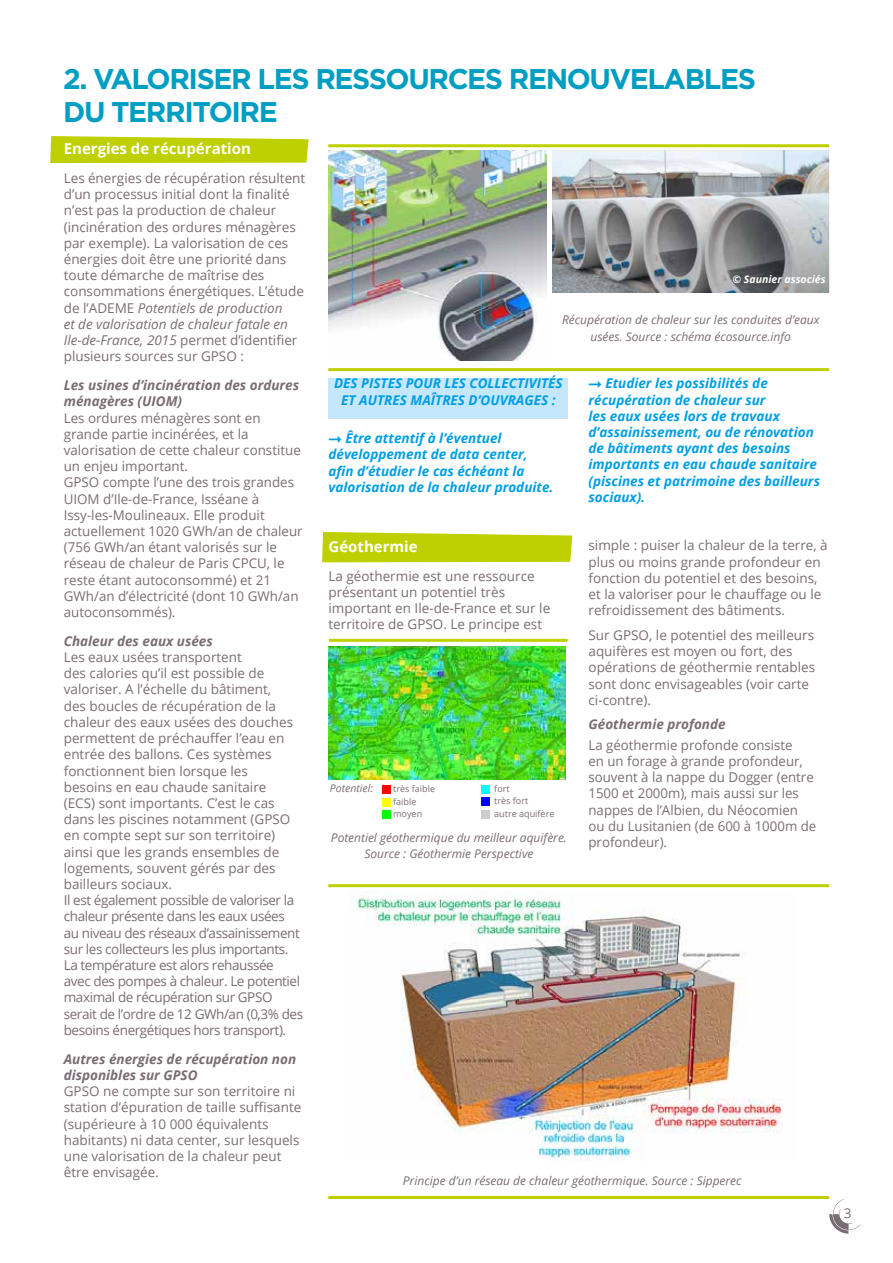
<style>
.page{position:relative;width:893px;height:1263px;background:#fff}
.page>*{position:absolute;margin:0;border:0;box-sizing:border-box;transform-origin:0 0}
.t1{font:700 28.5px/33px "Gotham";letter-spacing:-.05em;color:#009ec2}
.t2{font:700 15px "Open Sans";color:#fff}
.t3{font:13.5px/16.2px "Open Sans";color:#796d73}
.t4{font:italic 700 13.5px/16.2px "Open Sans";color:#009fe3}
.t5{font:italic 700 13.5px/16.2px "Open Sans";color:#796d73}
.t6{font:italic 12px/16.5px "Open Sans";color:#796d73;text-align:center}
.t7{font:italic 700 10.5px "Open Sans";color:#fff}
.t8{font:italic 10.5px "Open Sans";color:#796d73}
.t9{font:9px/13.4px "Open Sans";color:#796d73}
.s1{font-style:italic}
</style>
<div class="page">
<svg style="left:829px;top:1199px;width:31px;height:34px"></svg>
<svg style="left:322px;top:532px;width:250px;height:30px;background:#c2d210"></svg>
<svg style="left:50px;top:136px;width:259px;height:27px;background:#c2d312"></svg>
<div style="left:328px;top:378px;width:240px;height:40px;background:#c4e7fb"></div>
<img style="left:328px;top:151px;width:218px;height:210px">
<img style="left:552px;top:151px;width:277px;height:142px">
<hr style="left:328px;top:144px;width:501px;height:3px;background:#bed000">
<hr style="left:328px;top:368px;width:501px;height:3px;background:#bed000">
<img style="left:349px;top:891px;width:433px;height:269px">
<hr style="left:328px;top:884px;width:501px;height:3px;background:#bed000">
<hr style="left:328px;top:1196px;width:501px;height:3px;background:#bed000">
<hr style="left:329px;top:639px;width:239px;height:3px;background:#bed000">
<img style="left:328px;top:646px;width:238px;height:134px">
<div style="left:382px;top:785px;width:9px;height:9px;background:#f00"></div>
<div style="left:382px;top:798px;width:9px;height:9px;background:#ff0"></div>
<div style="left:382px;top:810px;width:9px;height:9px;background:#0f0"></div>
<div style="left:481px;top:797px;width:9px;height:9px;background:#00f"></div>
<div style="left:481px;top:810px;width:9px;height:9px;background:#ccc"></div>
<div style="left:481px;top:785px;width:9px;height:9px;background:#0ff"></div>
<h1 class="t1" style="left:63px;top:62px;width:694px">2. VALORISER LES RESSOURCES RENOUVELABLES<br>DU TERRITOIRE</h1>
<p class="t2" style="left:64px;top:138px;width:189px">Energies de récupération</p>
<p class="t3" style="left:64px;top:170px;width:243px">Les énergies de récupération résultent d’un processus initial dont la finalité n’est pas la production de chaleur (incinération des ordures ménagères par exemple). La valorisation de ces énergies doit être une priorité dans toute démarche de maîtrise des consommations énergétiques. L’étude de l’ADEME <span class="s1">Potentiels de production<br>et de valorisation de chaleur fatale en Ile-de-France, 2015</span> permet d’identifier plusieurs sources sur GPSO :</p>
<p class="t5" style="left:64px;top:377px;width:237px">Les usines d’incinération des ordures ménagères (UIOM)</p>
<p class="t3" style="left:64px;top:409px;width:240px">Les ordures ménagères sont en grande partie incinérées, et la valorisation de cette chaleur constitue un enjeu important.<br>GPSO compte l’une des trois grandes<br>UIOM d’Ile-de-France, Isséane à<br>Issy-les-Moulineaux. Elle produit actuellement 1020 GWh/an de chaleur (756 GWh/an étant valorisés sur le réseau de chaleur de Paris CPCU, le reste étant autoconsommé) et 21<br>GWh/an d’électricité (dont 10 GWh/an autoconsommés).</p>
<p class="t5" style="left:64px;top:632px;width:151px">Chaleur des eaux usées</p>
<p class="t3" style="left:64px;top:649px;width:241px">Les eaux usées transportent<br>des calories qu’il est possible de valoriser. A l’échelle du bâtiment,<br>des boucles de récupération de la chaleur des eaux usées des douches permettent de préchauffer l’eau en entrée des ballons. Ces systèmes fonctionnent bien lorsque les<br>besoins en eau chaude sanitaire<br>(ECS) sont importants. C’est le cas dans les piscines notamment (GPSO en compte sept sur son territoire) ainsi que les grands ensembles de logements, souvent gérés par des bailleurs sociaux.<br>Il est également possible de valoriser la chaleur présente dans les eaux usées au niveau des réseaux d’assainissement sur les collecteurs les plus importants.<br>La température est alors rehaussée avec des pompes à chaleur. Le potentiel maximal de récupération sur GPSO serait de l’ordre de 12 GWh/an (0,3% des besoins énergétiques hors transport).</p>
<p class="t5" style="left:64px;top:1050px;width:234px">Autres énergies de récupération non disponibles sur GPSO</p>
<p class="t3" style="left:64px;top:1083px;width:239px">GPSO ne compte sur son territoire ni station d’épuration de taille suffisante (supérieure à 10 000 équivalents habitants) ni data center, sur lesquels une valorisation de la chaleur peut être envisagée.</p>
<p class="t7" style="left:732px;top:271px;width:95px">© Saunier associés</p>
<p class="t6" style="left:562px;top:311px;width:259px">Récupération de chaleur sur les conduites d’eaux usées. Source : schéma écosource.info</p>
<p class="t4" style="left:334px;top:375px;width:230px;text-align:center">DES PISTES POUR LES COLLECTIVITÉS<br>ET AUTRES MAÎTRES D’OUVRAGES :</p>
<p class="t4" style="left:328px;top:430px;width:226px;text-indent:17px">Être attentif à l’éventuel développement de data center, afin d’étudier le cas échéant la valorisation de la chaleur produite.</p>
<p class="t2" style="left:328px;top:535px;width:91px">Géothermie</p>
<p class="t3" style="left:328px;top:567px;width:223px">La géothermie est une ressource présentant un potentiel très important en Ile-de-France et sur le territoire de GPSO. Le principe est</p>
<p class="t8" style="left:330px;top:781px;width:45px">Potentiel:</p>
<p class="t9" style="left:393px;top:781px;width:43px">très faible faible</p>
<p class="t9" style="left:393px;top:807px;width:31px">moyen</p>
<p class="t9" style="left:494px;top:781px;width:17px">fort</p>
<p class="t9" style="left:494px;top:807px;width:62px">autre aquifère</p>
<p class="t9" style="left:494px;top:794px;width:36px">très fort</p>
<p class="t6" style="left:331px;top:829px;width:238px">Potentiel géothermique du meilleur aquifère.<br>Source : Géothermie Perspective</p>
<p class="t4" style="left:588px;top:375px;width:233px;text-indent:17px">Etudier les possibilités de récupération de chaleur sur<br>les eaux usées lors de travaux d’assainissement, ou de rénovation de bâtiments ayant des besoins importants en eau chaude sanitaire (piscines et patrimoine des bailleurs sociaux).</p>
<p class="t3" style="left:588px;top:537px;width:241px">simple : puiser la chaleur de la terre, à plus ou moins grande profondeur en fonction du potentiel et des besoins, et la valoriser pour le chauffage ou le refroidissement des bâtiments.</p>
<p class="t3" style="left:588px;top:626px;width:228px">Sur GPSO, le potentiel des meilleurs aquifères est moyen ou fort, des opérations de géothermie rentables sont donc envisageables (voir carte ci-contre).</p>
<p class="t5" style="left:588px;top:716px;width:139px">Géothermie profonde</p>
<p class="t3" style="left:588px;top:736px;width:229px">La géothermie profonde consiste<br>en un forage à grande profondeur, souvent à la nappe du Dogger (entre<br>1500 et 2000m), mais aussi sur les nappes de l’Albien, du Néocomien ou du Lusitanien (de 600 à 1000m de profondeur).</p>
<p class="t6" style="left:403px;top:1171px;width:340px">Principe d’un réseau de chaleur géothermique. Source : Sipperec</p>
<p class="t3" style="left:844px;top:1205px;width:9px">3</p>
</div>
